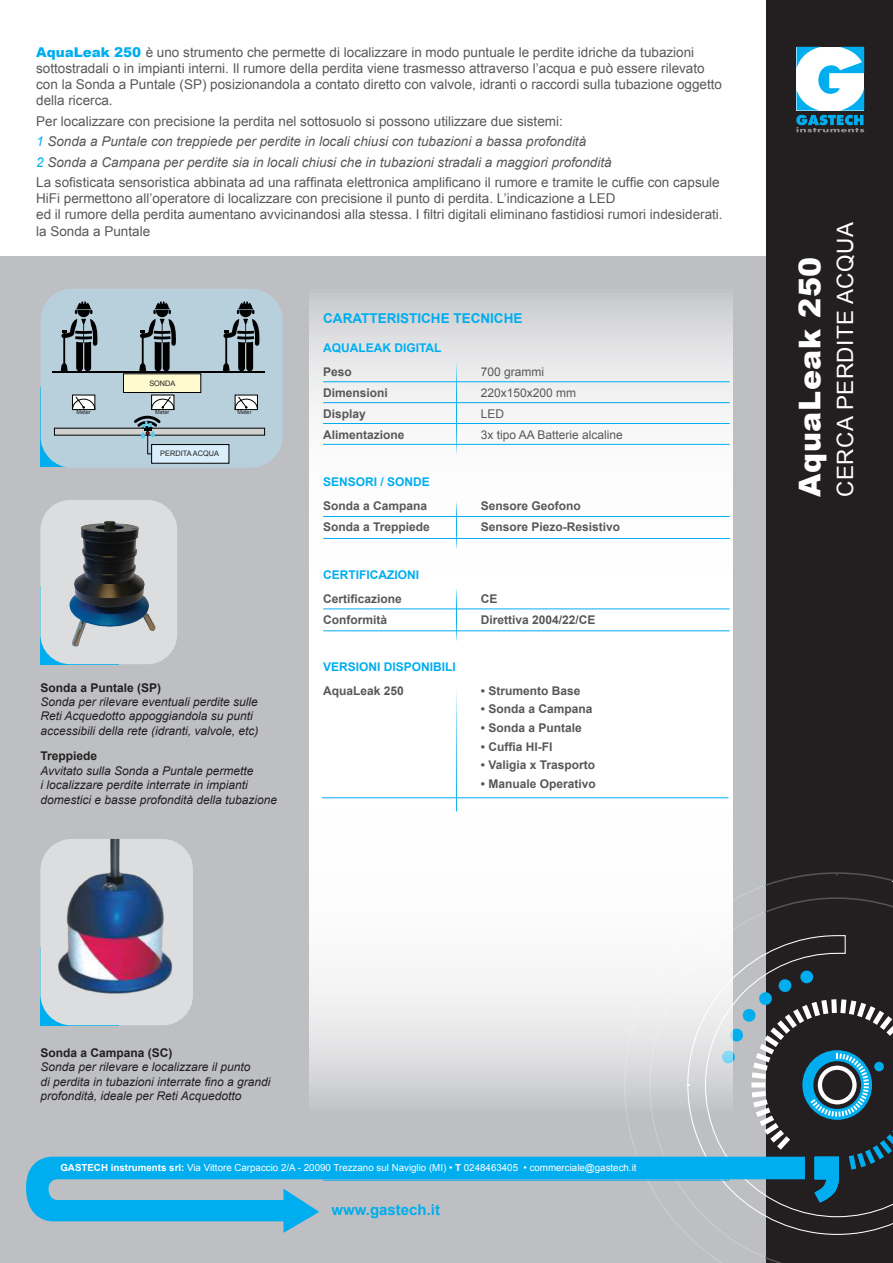
<style>
.page{position:relative;width:893px;height:1263px;background:#fff}
.page>*{position:absolute;margin:0;border:0;box-sizing:border-box;transform-origin:0 0}
.t1{font:900 30px "Arial";letter-spacing:.02em;color:#fff}
.t2{font:22.5px "Arial";letter-spacing:.02em;color:#fff}
.t3{font:700 15px "Arial";color:#00aeef}
.t4{font:13.5px/16.2px "Arial";color:#57585a}
.t5{font:italic 13.5px "Arial";color:#57585a}
.t6{font:700 13.5px "Arial";color:#00aeef}
.t7{font:italic 12px "Arial";color:#231f20}
.t8{font:700 12px/21px "Arial";color:#57585a}
.t9{font:700 12px "Arial";color:#00aeef}
.t10{font:12px "Arial";color:#57585a}
.t11{font:700 12px "Arial";color:#231f20}
.t12{font:9.75px "Arial";color:#fff}
.t13{font:7.5px "Arial";color:#231f20}
.t14{font:5.7px "Arial";color:#231f20}
.s1{font-weight:900;color:#00aeef}
.s2{color:#00aeef}
.s3{font-weight:700}
</style>
<div class="page">
<div style="left:0;top:256px;width:893px;height:1007px;background:#bebfc2"></div>
<div style="left:766px;top:0;width:127px;height:1263px;background:#231f20"></div>
<svg style="left:765px;top:872px;width:128px;height:14px"></svg>
<svg style="left:765px;top:897px;width:127px;height:366px"></svg>
<svg style="left:698px;top:906px;width:195px;height:352px"></svg>
<svg style="left:796px;top:47px;width:68px;height:85px;background:#95c5d7"></svg>
<svg style="left:26px;top:1156px;width:779px;height:77px"></svg>
<hr style="left:323px;top:1160px;width:407px;height:1px;background:#00aeef">
<hr style="left:323px;top:1159px;width:407px;height:1px;background:#00aeef">
<hr style="left:323px;top:1180px;width:407px;height:1px;background:#00aeef">
<svg style="left:309px;top:299px;width:424px;height:858px;background:#f1f1f2"></svg>
<hr style="left:323px;top:381px;width:407px;height:1px;background:#00aeef">
<hr style="left:323px;top:402px;width:407px;height:1px;background:#00aeef">
<hr style="left:323px;top:423px;width:407px;height:1px;background:#00aeef">
<hr style="left:323px;top:444px;width:407px;height:1px;background:#00aeef">
<hr style="left:322px;top:797px;width:406px;height:1px;background:#00aeef">
<hr style="left:456px;top:362px;width:1px;height:96px;background:#00aeef">
<hr style="left:456px;top:687px;width:1px;height:124px;background:#00aeef">
<hr style="left:323px;top:516px;width:407px;height:1px;background:#00aeef">
<hr style="left:323px;top:538px;width:407px;height:1px;background:#00aeef">
<hr style="left:456px;top:501px;width:1px;height:49px;background:#00aeef">
<hr style="left:323px;top:609px;width:407px;height:1px;background:#00aeef">
<hr style="left:323px;top:630px;width:407px;height:1px;background:#00aeef">
<hr style="left:456px;top:588px;width:1px;height:55px;background:#00aeef">
<img style="left:40px;top:500px;width:137px;height:164px">
<img style="left:309px;top:321px;width:29px;height:143px">
<svg style="left:40px;top:289px;width:243px;height:179px;background:#a7bac4"></svg>
<svg style="left:187px;top:852px;width:6px;height:161px"></svg>
<img style="left:40px;top:839px;width:147px;height:186px">
<p class="t4" style="left:36px;top:44px;width:687px"><span class="s1">AquaLeak 250</span> è uno strumento che permette di localizzare in modo puntuale le perdite idriche da tubazioni sottostradali o in impianti interni. Il rumore della perdita viene trasmesso attraverso l’acqua e può essere rilevato con la Sonda a Puntale (SP) posizionandola a contato diretto con valvole, idranti o raccordi sulla tubazione oggetto della ricerca.</p>
<p class="t4" style="left:36px;top:113px;width:528px">Per localizzare con precisione la perdita nel sottosuolo si possono utilizzare due sistemi:</p>
<p class="t5" style="left:36px;top:133px;width:552px"><span class="s2">1</span> Sonda a Puntale con treppiede per perdite in locali chiusi con tubazioni a bassa profondità</p>
<p class="t5" style="left:36px;top:153px;width:577px"><span class="s2">2</span> Sonda a Campana per perdite sia in locali chiusi che in tubazioni stradali a maggiori profondità</p>
<p class="t4" style="left:36px;top:174px;width:688px">La sofisticata sensoristica abbinata ad una raffinata elettronica amplificano il rumore e tramite le cuffie con capsule HiFi permettono all’operatore di localizzare con precisione il punto di perdita. L’indicazione a LED<br>ed il rumore della perdita aumentano avvicinandosi alla stessa. I filtri digitali eliminano fastidiosi rumori indesiderati. la Sonda a Puntale</p>
<p class="t13" style="left:149px;top:379px;width:28px">SONDA</p>
<p class="t14" style="left:77px;top:408px;width:16px">Meter</p>
<p class="t14" style="left:155px;top:408px;width:16px">Meter</p>
<p class="t14" style="left:237px;top:408px;width:16px">Meter</p>
<p class="t13" style="left:160px;top:448px;width:60px">PERDITA ACQUA</p>
<p class="t11" style="left:40px;top:679px;width:122px">Sonda a Puntale (SP)</p>
<p class="t7" style="left:40px;top:694px;width:219px">Sonda per rilevare eventuali perdite sulle</p>
<p class="t7" style="left:40px;top:708px;width:214px">Reti Acquedotto appoggiandola su punti</p>
<p class="t7" style="left:40px;top:723px;width:220px">accessibili della rete (idranti, valvole, etc)</p>
<p class="t11" style="left:40px;top:748px;width:58px">Treppiede</p>
<p class="t7" style="left:40px;top:763px;width:215px">Avvitato sulla Sonda a Puntale permette</p>
<p class="t7" style="left:40px;top:777px;width:209px">i localizzare perdite interrate in impianti</p>
<p class="t7" style="left:40px;top:792px;width:238px">domestici e basse profondità della tubazione</p>
<p class="t6" style="left:323px;top:309px;width:201px">CARATTERISTICHE TECNICHE</p>
<p class="t9" style="left:323px;top:340px;width:120px">AQUALEAK DIGITAL</p>
<p class="t8" style="left:323px;top:361px;width:30px">Peso</p>
<p class="t8" style="left:323px;top:382px;width:66px">Dimensioni</p>
<p class="t8" style="left:323px;top:403px;width:44px">Display</p>
<p class="t8" style="left:323px;top:424px;width:83px">Alimentazione</p>
<p class="t9" style="left:323px;top:474px;width:108px">SENSORI / SONDE</p>
<p class="t8" style="left:323px;top:496px;width:108px">Sonda a Campana<br>Sonda a Treppiede</p>
<p class="t9" style="left:323px;top:567px;width:97px">CERTIFICAZIONI</p>
<p class="t8" style="left:323px;top:588px;width:80px">Certificazione</p>
<p class="t8" style="left:323px;top:609px;width:65px">Conformità</p>
<p class="t9" style="left:323px;top:659px;width:134px">VERSIONI DISPONIBILI</p>
<p class="t8" style="left:323px;top:680px;width:82px">AquaLeak 250</p>
<p class="t10" style="left:481px;top:364px;width:65px">700 grammi</p>
<p class="t10" style="left:481px;top:385px;width:97px">220x150x200 mm</p>
<p class="t10" style="left:481px;top:406px;width:25px">LED</p>
<p class="t10" style="left:481px;top:427px;width:144px">3x tipo AA Batterie alcaline</p>
<p class="t8" style="left:481px;top:496px;width:102px">Sensore Geofono</p>
<p class="t8" style="left:481px;top:517px;width:141px">Sensore Piezo-Resistivo</p>
<p class="t8" style="left:481px;top:588px;width:18px">CE</p>
<p class="t8" style="left:481px;top:609px;width:116px">Direttiva 2004/22/CE</p>
<p class="t8" style="left:481px;top:680px;width:101px">• Strumento Base</p>
<p class="t8" style="left:481px;top:699px;width:113px">• Sonda a Campana</p>
<p class="t8" style="left:481px;top:718px;width:102px">• Sonda a Puntale</p>
<p class="t8" style="left:481px;top:736px;width:73px">• Cuffia HI-FI</p>
<p class="t8" style="left:481px;top:755px;width:116px">• Valigia x Trasporto</p>
<p class="t8" style="left:481px;top:774px;width:116px">• Manuale Operativo</p>
<p class="t1" style="left:788px;top:497px;width:242px;rotate:-90deg">AquaLeak 250</p>
<p class="t2" style="left:831px;top:497px;width:276px;rotate:-90deg">CERCA PERDITE ACQUA</p>
<p class="t11" style="left:40px;top:1045px;width:134px">Sonda a Campana (SC)</p>
<p class="t7" style="left:40px;top:1059px;width:212px">Sonda per rilevare e localizzare il punto</p>
<p class="t7" style="left:40px;top:1073px;width:232px">di perdita in tubazioni interrate fino a grandi</p>
<p class="t7" style="left:40px;top:1088px;width:203px">profondità, ideale per Reti Acquedotto</p>
<p class="t12" style="left:60px;top:1161px;width:578px"><span class="s3">GASTECH instruments srl:</span> Via Vittore Carpaccio 2/A - 20090 Trezzano sul Naviglio (MI) • <span class="s3">T</span> 0248463405 • commerciale@gastech.it</p>
<p class="t3" style="left:331px;top:1200px;width:110px">www.gastech.it</p>
</div>
